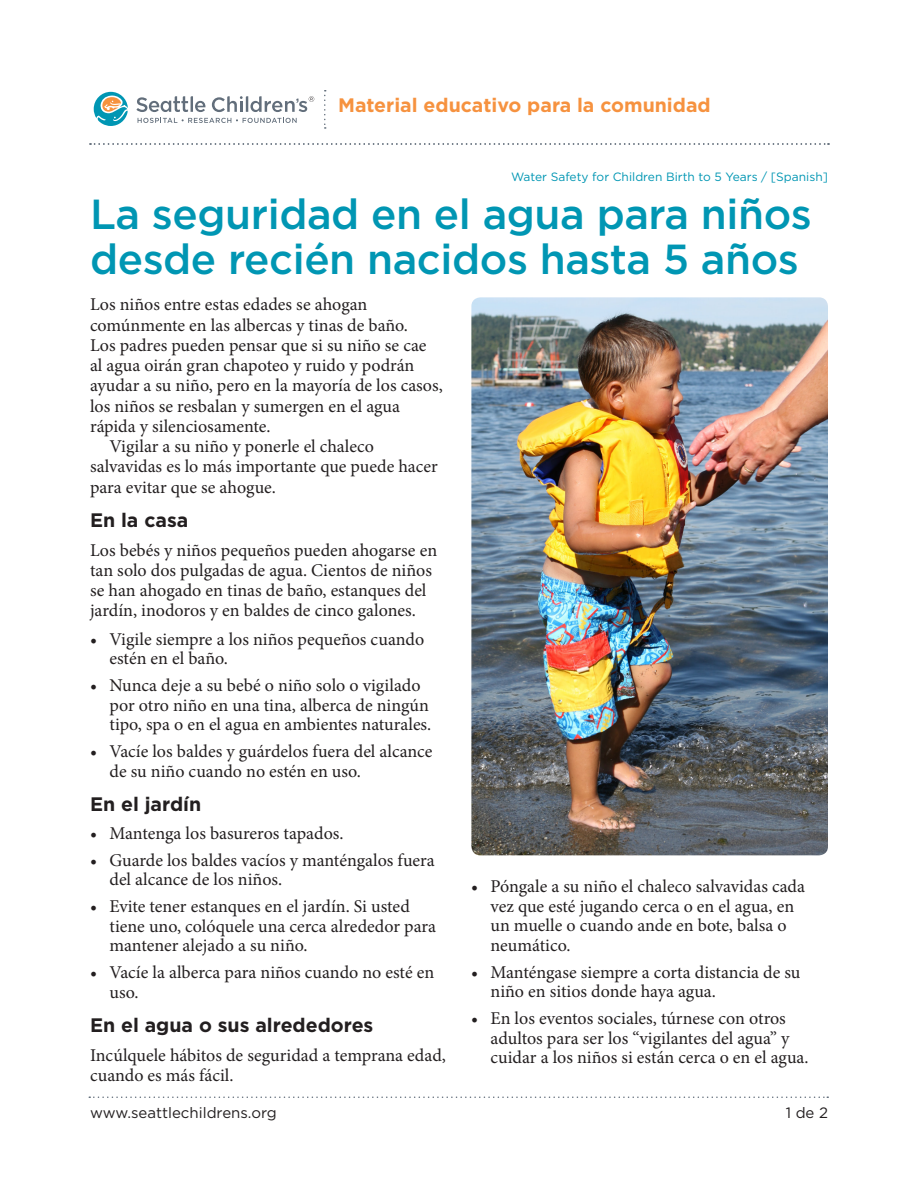
<style>
.page{position:relative;width:918px;height:1188px;background:#fff}
.page>*{position:absolute;margin:0;border:0;box-sizing:border-box;transform-origin:0 0}
.t1{font:500 42px/45px "Gotham";letter-spacing:-.01em;color:#0096b3}
.Subhead_1{font:700 19.5px "Gotham";color:#231f20}
.t2{font:700 19.5px "Gotham";color:#f6923f}
.Bullet_text{font:18px/19.5px "Minion Pro";color:#231f20}
.Text_first_para{font:18px/20.2px "Minion Pro";color:#231f20}
.Text_before_bullet{font:18px/20.2px "Minion Pro";color:#231f20}
.Text_second_para{font:18px/20.2px "Minion Pro";color:#231f20}
.t3{font:15px "Gotham";color:#231f20}
.t4{font:12px "Gotham";color:#0096b3}
</style>
<div class="page">
<svg style="left:89px;top:1096px;width:739px;height:2px"></svg>
<svg style="left:94px;top:92px;width:34px;height:34px"></svg>
<svg style="left:136px;top:96px;width:69px;height:16px"></svg>
<svg style="left:138px;top:118px;width:159px;height:5px"></svg>
<svg style="left:212px;top:96px;width:102px;height:16px"></svg>
<svg style="left:90px;top:143px;width:739px;height:2px"></svg>
<svg style="left:324px;top:90px;width:2px;height:39px"></svg>
<img style="left:471px;top:297px;width:357px;height:558px">
<p class="t2" style="left:338px;top:92px;width:374px">Material educativo para la comunidad</p>
<p class="t4" style="left:511px;top:169px;width:318px">Water Safety for Children Birth to 5 Years / [Spanish]</p>
<p class="t1" style="left:90px;top:191px;width:723px">La seguridad en el agua para niños desde recién nacidos hasta 5 años</p>
<p class="Text_first_para" style="left:90px;top:295px;width:354px">Los niños entre estas edades se ahogan comúnmente en las albercas y tinas de baño.<br>Los padres pueden pensar que si su niño se cae al agua oirán gran chapoteo y ruido y podrán ayudar a su niño, pero en la mayoría de los casos, los niños se resbalan y sumergen en el agua rápida y silenciosamente.</p>
<p class="Text_second_para" style="left:90px;top:436px;width:349px;text-indent:19px">Vigilar a su niño y ponerle el chaleco salvavidas es lo más importante que puede hacer para evitar que se ahogue.</p>
<p class="Subhead_1" style="left:90px;top:507px;width:100px">En la casa</p>
<p class="Text_before_bullet" style="left:90px;top:540px;width:349px">Los bebés y niños pequeños pueden ahogarse en tan solo dos pulgadas de agua. Cientos de niños se han ahogado en tinas de baño, estanques del jardín, inodoros y en baldes de cinco galones.</p>
<p class="Bullet_text" style="left:110px;top:629px;width:316px;text-indent:-20px">• Vigile siempre a los niños pequeños cuando estén en el baño.</p>
<p class="Bullet_text" style="left:110px;top:676px;width:323px;text-indent:-20px">• Nunca deje a su bebé o niño solo o vigilado por otro niño en una tina, alberca de ningún tipo, spa o en el agua en ambientes naturales.</p>
<p class="Bullet_text" style="left:110px;top:742px;width:325px;text-indent:-20px">• Vacíe los baldes y guárdelos fuera del alcance de su niño cuando no estén en uso.</p>
<p class="Subhead_1" style="left:90px;top:791px;width:113px">En el jardín</p>
<p class="Bullet_text" style="left:90px;top:823px;width:255px">• Mantenga los basureros tapados.</p>
<p class="Bullet_text" style="left:110px;top:850px;width:327px;text-indent:-20px">• Guarde los baldes vacíos y manténgalos fuera del alcance de los niños.</p>
<p class="Bullet_text" style="left:110px;top:897px;width:328px;text-indent:-20px">• Evite tener estanques en el jardín. Si usted tiene uno, colóquele una cerca alrededor para mantener alejado a su niño.</p>
<p class="Bullet_text" style="left:110px;top:963px;width:326px;text-indent:-20px">• Vacíe la alberca para niños cuando no esté en uso.</p>
<p class="Subhead_1" style="left:90px;top:1013px;width:285px">En el agua o sus alrededores</p>
<p class="Text_before_bullet" style="left:90px;top:1045px;width:357px">Incúlquele hábitos de seguridad a temprana edad, cuando es más fácil.</p>
<p class="t3" style="left:90px;top:1103px;width:188px">www.seattlechildrens.org</p>
<p class="Bullet_text" style="left:490px;top:877px;width:316px;text-indent:-20px">• Póngale a su niño el chaleco salvavidas cada vez que esté jugando cerca o en el agua, en un muelle o cuando ande en bote, balsa o neumático.</p>
<p class="Bullet_text" style="left:490px;top:962px;width:312px;text-indent:-20px">• Manténgase siempre a corta distancia de su niño en sitios donde haya agua.</p>
<p class="Bullet_text" style="left:490px;top:1009px;width:320px;text-indent:-20px">• En los eventos sociales, túrnese con otros adultos para ser los “vigilantes del agua” y cuidar a los niños si están cerca o en el agua.</p>
<p class="t3" style="left:786px;top:1103px;width:44px">1 de 2</p>
</div>
